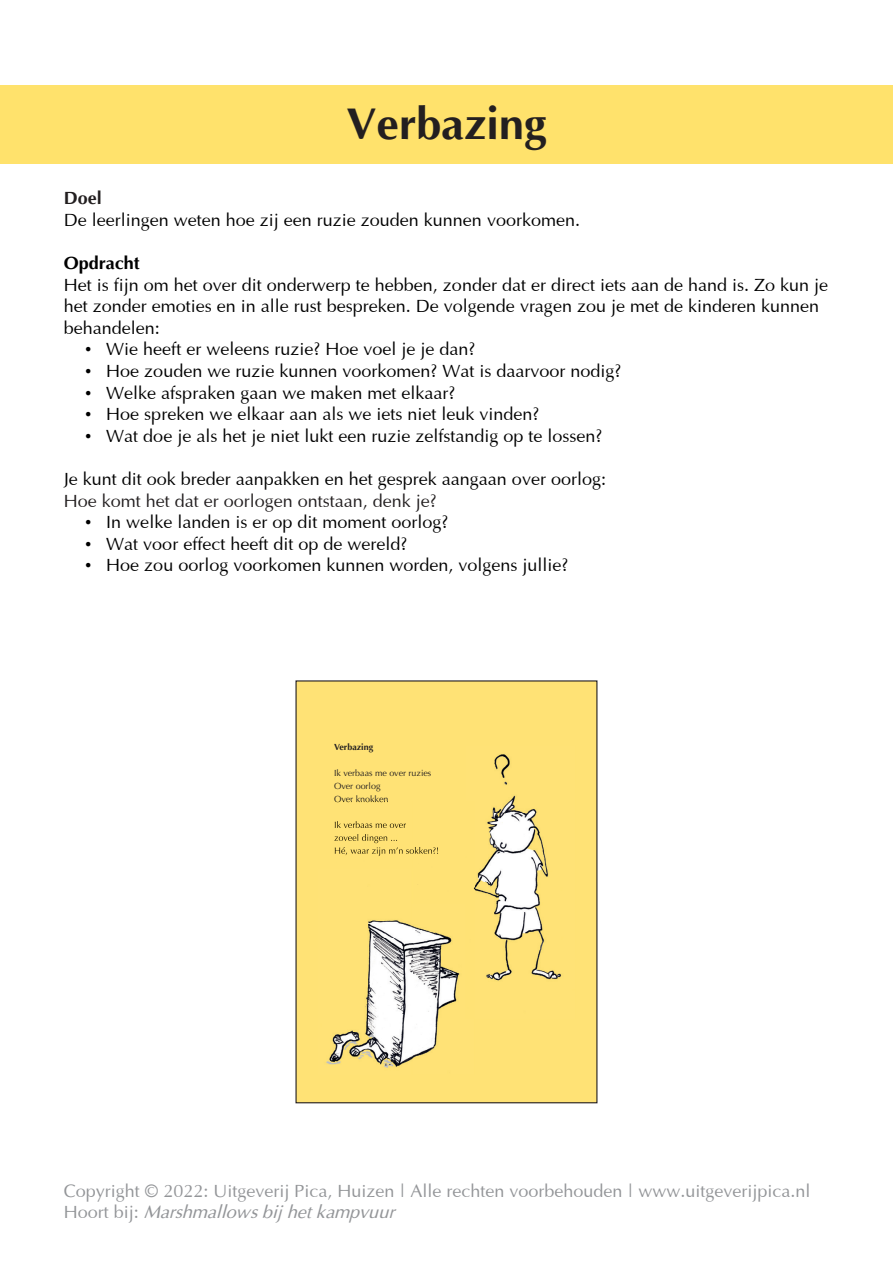
<style>
.page{position:relative;width:893px;height:1263px;background:#fff}
.page>*{position:absolute;margin:0;border:0;box-sizing:border-box;transform-origin:0 0}
.Kopje{font:700 45px "Optima";color:#231f20}
.t1{font:18px/21.6px "Optima";color:#000001}
.t2{font:18px "Optima";color:#939598}
.Standaard{font:18px "Optima";color:#231f20}
.t3{font:italic 18px "Optima";color:#939598}
.t4{font:700 18px "Optima";color:#000001}
.Vet_tussenkopje{font:700 18px "Optima";color:#231f20}
.t5{font:9px/12.9px "Optima";color:#231f20}
.t6{font:700 9px "Optima";color:#231f20}
.s1{font-family:"Times New Roman"}
.s2{font-style:normal}
</style>
<div class="page">
<div style="left:0;top:85px;width:893px;height:79px;background:#ffe26c"></div>
<div style="left:296px;top:681px;width:301px;height:422px;background:#ffe275"></div>
<img style="left:492px;top:754px;width:45px;height:60px">
<img style="left:475px;top:814px;width:87px;height:167px">
<img style="left:326px;top:822px;width:86px;height:246px">
<img style="left:412px;top:925px;width:48px;height:81px">
<img style="left:412px;top:1006px;width:32px;height:53px">
<img style="left:336px;top:802px;width:52px;height:1px">
<img style="left:335px;top:821px;width:71px;height:7px">
<img style="left:334px;top:834px;width:63px;height:9px">
<img style="left:335px;top:847px;width:103px;height:9px">
<p class="Kopje" style="left:346px;top:100px;width:202px">Verbazing</p>
<p class="Vet_tussenkopje" style="left:64px;top:188px;width:40px">Doel</p>
<p class="t1" style="left:64px;top:208px;width:518px">De leerlingen weten hoe zij een ruzie zouden kunnen voorkomen.</p>
<p class="t4" style="left:64px;top:253px;width:78px">Opdracht</p>
<p class="t1" style="left:64px;top:272px;width:766px">Het is fijn om het over dit onderwerp te hebben, zonder dat er direct iets aan de hand is. Zo kun je het zonder emoties en in alle rust bespreken. De volgende vragen zou je met de kinderen kunnen behandelen:</p>
<p class="t1" style="left:85px;top:337px;width:392px"><span class="s1">•</span> Wie heeft er weleens ruzie? Hoe voel je je dan?</p>
<p class="t1" style="left:85px;top:359px;width:538px"><span class="s1">•</span> Hoe zouden we ruzie kunnen voorkomen? Wat is daarvoor nodig?</p>
<p class="t1" style="left:85px;top:380px;width:372px"><span class="s1">•</span> Welke afspraken gaan we maken met elkaar?</p>
<p class="t1" style="left:85px;top:402px;width:456px"><span class="s1">•</span> Hoe spreken we elkaar aan als we iets niet leuk vinden?</p>
<p class="t1" style="left:85px;top:424px;width:519px"><span class="s1">•</span> Wat doe je als het je niet lukt een ruzie zelfstandig op te lossen?</p>
<p class="t1" style="left:64px;top:467px;width:544px">Je kunt dit ook breder aanpakken en het gesprek aangaan over oorlog:</p>
<p class="Standaard" style="left:64px;top:487px;width:375px">Hoe komt het dat er oorlogen ontstaan, denk je?</p>
<p class="t1" style="left:85px;top:510px;width:365px"><span class="s1">•</span> In welke landen is er op dit moment oorlog?</p>
<p class="t1" style="left:85px;top:532px;width:324px"><span class="s1">•</span> Wat voor effect heeft dit op de wereld?</p>
<p class="t1" style="left:85px;top:553px;width:485px"><span class="s1">•</span> Hoe zou oorlog voorkomen kunnen worden, volgens jullie?</p>
<p class="t6" style="left:334px;top:742px;width:41px">Verbazing</p>
<p class="t5" style="left:334px;top:767px;width:99px">Ik verbaas me over ruzies<br>Over oorlog<br>Over knokken</p>
<p class="t2" style="left:64px;top:1177px;width:748px">Copyright © 2022: Uitgeverij Pica, Huizen | Alle rechten voorbehouden | www.uitgeverijpica.nl</p>
<p class="t3" style="left:64px;top:1201px;width:332px"><span class="s2">Hoort bij:</span> Marshmallows bij het kampvuur</p>
</div>
